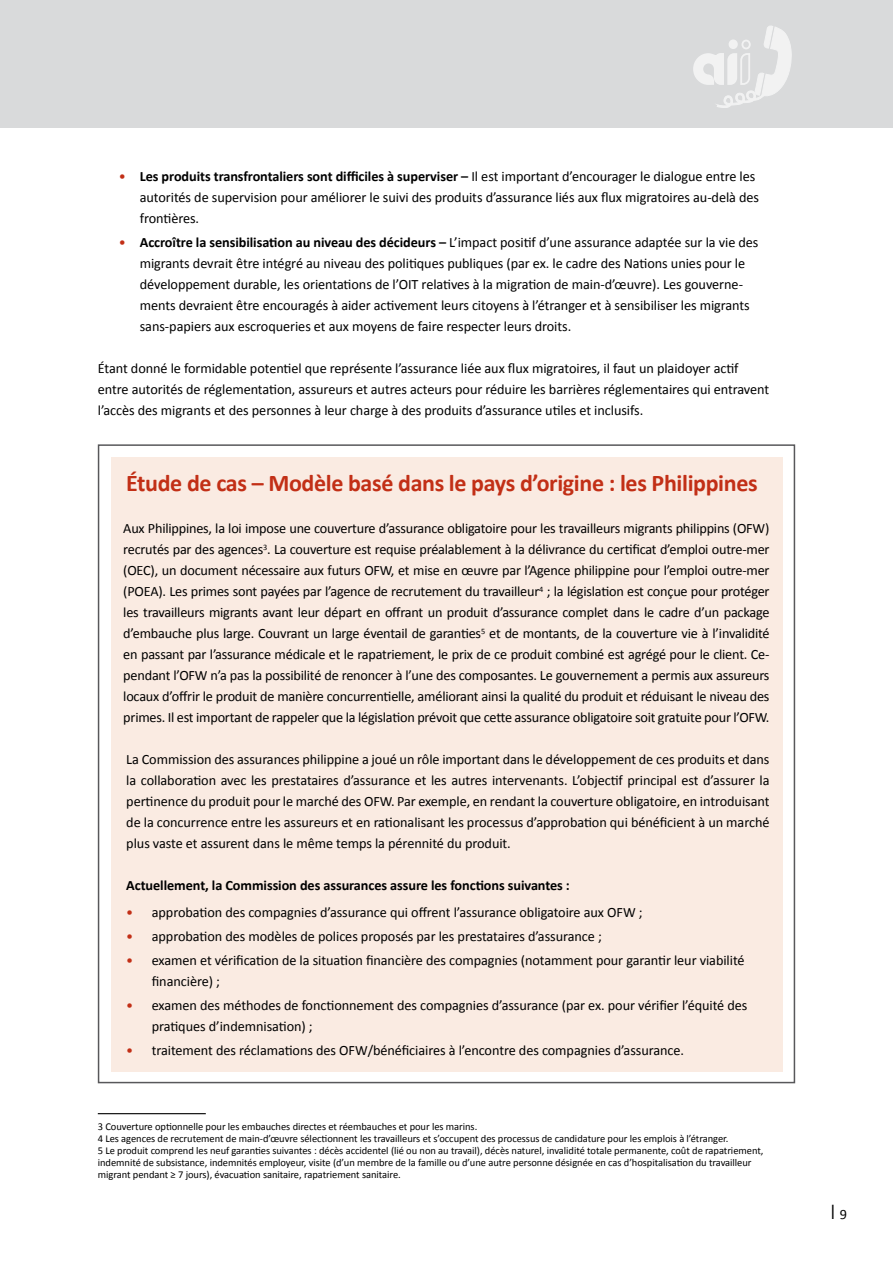
<style>
.page{position:relative;width:893px;height:1263px;background:#fff}
.page>*{position:absolute;margin:0;border:0;box-sizing:border-box;transform-origin:0 0}
.t1{font:700 24px "Calibri";letter-spacing:-.015em;color:#c22f16}
.t2{font:14.25px/21px "Calibri";letter-spacing:-.005em;color:#000}
.t3{font:700 14.25px "Calibri";letter-spacing:-.005em;color:#000}
.t4{font:700 14.25px "DIN Alternate";color:#000}
.t5{font:10.5px/12px "Calibri";letter-spacing:-.005em;color:#000}
.s1{color:#c22f16}
.s2{font-weight:700}
.s3{font-family:"Calibri";font-weight:400}
</style>
<div class="page">
<div style="left:111px;top:457px;width:671px;height:614px;background:#faebe2"></div>
<hr style="left:98px;top:1113px;width:108px;height:1px;background:#000">
<div style="left:0;top:0;width:893px;height:128px;background:#d9dadb"></div>
<svg style="left:693px;top:26px;width:99px;height:82px"></svg>
<p class="t2" style="left:140px;top:166px;width:621px;text-indent:-21px"><span class="s1">•</span> <span class="s2">Les produits transfrontaliers sont difficiles à superviser –</span> Il est important d’encourager le dialogue entre les autorités de supervision pour améliorer le suivi des produits d’assurance liés aux flux migratoires au-delà des frontières.</p>
<p class="t2" style="left:140px;top:232px;width:620px;text-indent:-21px"><span class="s1">•</span> <span class="s2">Accroître la sensibilisation au niveau des décideurs –</span> L’impact positif d’une assurance adaptée sur la vie des migrants devrait être intégré au niveau des politiques publiques (par ex. le cadre des Nations unies pour le développement durable, les orientations de l’OIT relatives à la migration de main-d’œuvre). Les gouverne&shy;ments devraient être encouragés à aider activement leurs citoyens à l’étranger et à sensibiliser les migrants sans-papiers aux escroqueries et aux moyens de faire respecter leurs droits.</p>
<p class="t2" style="left:98px;top:358px;width:673px">Étant donné le formidable potentiel que représente l’assurance liée aux flux migratoires, il faut un plaidoyer actif entre autorités de réglementation, assureurs et autres acteurs pour réduire les barrières réglementaires qui entravent l’accès des migrants et des personnes à leur charge à des produits d’assurance utiles et inclusifs.</p>
<h1 class="t1" style="left:126px;top:468px;width:633px">Étude de cas – Modèle basé dans le pays d’origine : les Philippines</h1>
<p class="t2" style="left:123px;top:518px;width:648px;text-align:justify">Aux Philippines, la loi impose une couverture d’assurance obligatoire pour les travailleurs migrants philippins (OFW) recrutés par des agences<sup>3</sup>. La couverture est requise préalablement à la délivrance du certificat d’emploi outre-mer (OEC), un document nécessaire aux futurs OFW, et mise en œuvre par l’Agence philippine pour l’emploi outre-mer (POEA). Les primes sont payées par l’agence de recrutement du travailleur<sup>4</sup> ; la législation est conçue pour protéger les travailleurs migrants avant leur départ en offrant un produit d’assurance complet dans le cadre d’un package d’embauche plus large. Couvrant un large éventail de garanties<sup>5</sup> et de montants, de la couverture vie à l’invalidité en passant par l’assurance médicale et le rapatriement, le prix de ce produit combiné est agrégé pour le client. Ce&shy;pendant l’OFW n’a pas la possibilité de renoncer à l’une des composantes. Le gouvernement a permis aux assureurs locaux d’offrir le produit de manière concurrentielle, améliorant ainsi la qualité du produit et réduisant le niveau des primes. Il est important de rappeler que la législation prévoit que cette assurance obligatoire soit gratuite pour l’OFW.</p>
<p class="t2" style="left:126px;top:749px;width:645px;text-align:justify">La Commission des assurances philippine a joué un rôle important dans le développement de ces produits et dans la collaboration avec les prestataires d’assurance et les autres intervenants. L’objectif principal est d’assurer la pertinence du produit pour le marché des OFW. Par exemple, en rendant la couverture obligatoire, en introduisant de la concurrence entre les assureurs et en rationalisant les processus d’approbation qui bénéficient à un marché plus vaste et assurent dans le même temps la pérennité du produit.</p>
<p class="t3" style="left:126px;top:876px;width:445px">Actuellement, la Commission des assurances assure les fonctions suivantes :</p>
<p class="t2" style="left:126px;top:902px;width:518px"><span class="s1">•</span> approbation des compagnies d’assurance qui offrent l’assurance obligatoire aux OFW ;</p>
<p class="t2" style="left:126px;top:926px;width:477px"><span class="s1">•</span> approbation des modèles de polices proposés par les prestataires d’assurance ;</p>
<p class="t2" style="left:152px;top:950px;width:594px;text-indent:-25px"><span class="s1">•</span> examen et vérification de la situation financière des compagnies (notamment pour garantir leur viabilité financière) ;</p>
<p class="t2" style="left:152px;top:995px;width:597px;text-indent:-25px"><span class="s1">•</span> examen des méthodes de fonctionnement des compagnies d’assurance (par ex. pour vérifier l’équité des pratiques d’indemnisation) ;</p>
<p class="t2" style="left:126px;top:1040px;width:559px"><span class="s1">•</span> traitement des réclamations des OFW/bénéficiaires à l’encontre des compagnies d’assurance.</p>
<p class="t5" style="left:98px;top:1120px;width:667px">3 Couverture optionnelle pour les embauches directes et réembauches et pour les marins.<br>4 Les agences de recrutement de main-d’œuvre sélectionnent les travailleurs et s’occupent des processus de candidature pour les emplois à l’étranger.<br>5 Le produit comprend les neuf garanties suivantes : décès accidentel (lié ou non au travail), décès naturel, invalidité totale permanente, coût de rapatriement, indemnité de subsistance, indemnités employeur, visite (d’un membre de la famille ou d’une autre personne désignée en cas d’hospitalisation du travailleur migrant pendant ≥ 7 jours), évacuation sanitaire, rapatriement sanitaire.</p>
<p class="t4" style="left:826px;top:1203px;width:23px">︱<span class="s3">9</span></p>
</div>
